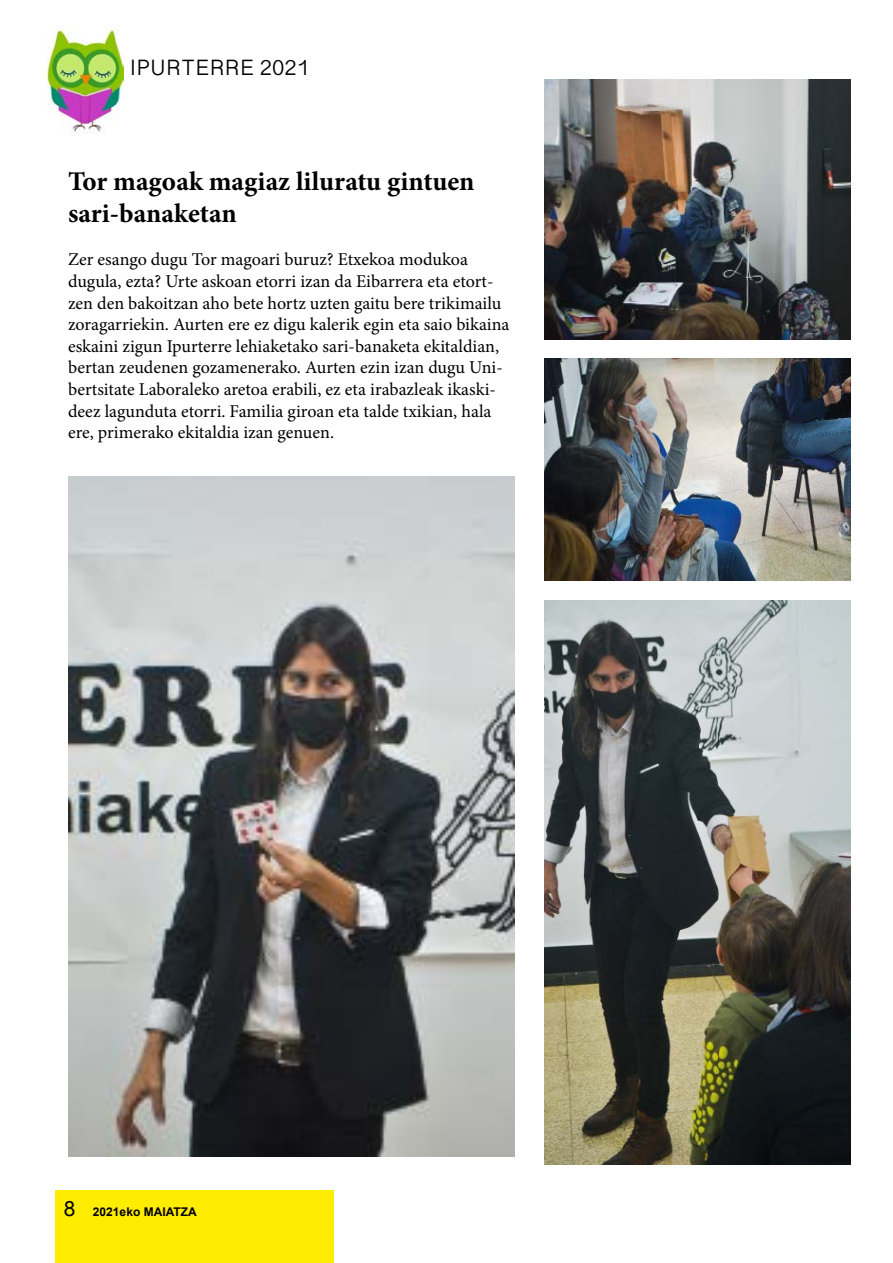
<style>
.page{position:relative;width:893px;height:1263px;background:#fff}
.page>*{position:absolute;margin:0;border:0;box-sizing:border-box;transform-origin:0 0}
.t1{font:700 27px/32.4px "Minion Pro";color:#000}
.t2{font:22.5px "Bangla Sangam MN";color:#000}
.t3{font:18px/21.6px "Minion Pro";color:#000}
.t4{font:700 12px "Arial";color:#000}
.s1{font-weight:400;font-size:21px}
</style>
<div class="page">
<div style="left:55px;top:1191px;width:278px;height:72px;background:#ffed00"></div>
<img style="left:68px;top:477px;width:446px;height:679px">
<img style="left:48px;top:28px;width:76px;height:106px">
<img style="left:544px;top:358px;width:306px;height:222px">
<img style="left:544px;top:80px;width:306px;height:259px">
<img style="left:544px;top:600px;width:306px;height:564px">
<p class="t2" style="left:130px;top:53px;width:181px">IPURTERRE 2021</p>
<h1 class="t1" style="left:68px;top:165px;width:408px">Tor magoak magiaz liluratu gintuen sari-banaketan</h1>
<p class="t3" style="left:68px;top:249px;width:443px">Zer esango dugu Tor magoari buruz? Etxekoa modukoa dugula, ezta? Urte askoan etorri izan da Eibarrera eta etort&shy;zen den bakoitzan aho bete hortz uzten gaitu bere trikimailu zoragarriekin. Aurten ere ez digu kalerik egin eta saio bikaina eskaini zigun Ipurterre lehiaketako sari-banaketa ekitaldian, bertan zeudenen gozamenerako. Aurten ezin izan dugu Uni&shy;bertsitate Laboraleko aretoa erabili, ez eta irabazleak ikaski&shy;deez lagunduta etorri. Familia giroan eta talde txikian, hala ere, primerako ekitaldia izan genuen.</p>
<p class="t4" style="left:64px;top:1203px;width:134px"><span class="s1">8</span> <sup>8</sup> 2021eko MAIATZA</p>
</div>
